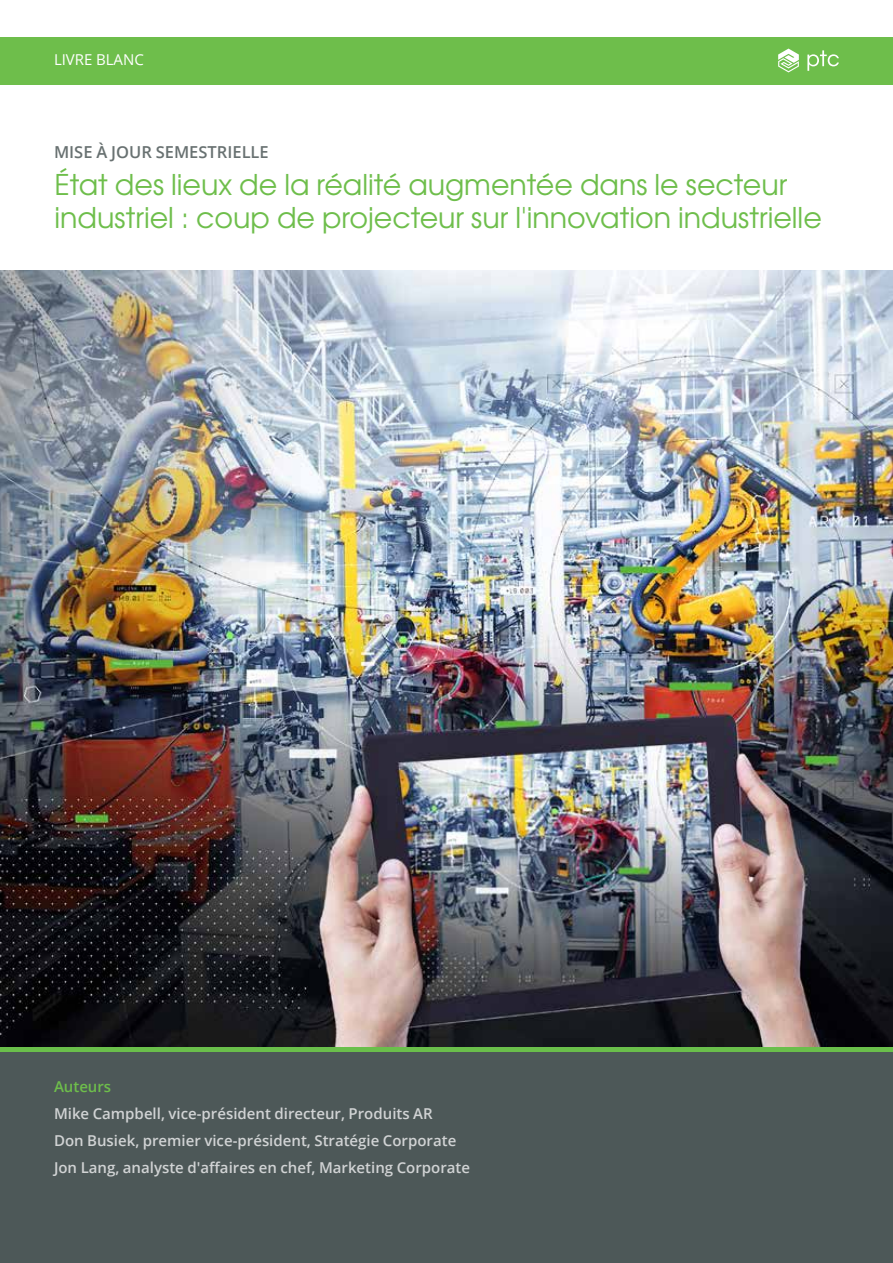
<style>
.page{position:relative;width:893px;height:1263px;background:#fff}
.page>*{position:absolute;margin:0;border:0;box-sizing:border-box;transform-origin:0 0}
.t1{font:28.5px/33px "Te X Gyre Adventor";color:#6ebe4b}
.t2{font:600 16.5px "Open Sans";color:#687171}
.t3{font:600 15px/27px "Open Sans";color:#d1d3d4}
.t4{font:15px "Open Sans";color:#fff}
.t5{font:600 15px "Open Sans";color:#6ebe4b}
</style>
<div class="page">
<div style="left:0;top:37px;width:893px;height:48px;background:#6ebe4b"></div>
<svg style="left:778px;top:49px;width:21px;height:23px"></svg>
<svg style="left:807px;top:50px;width:32px;height:21px"></svg>
<div style="left:0;top:1020px;width:893px;height:243px;background:#4d5858"></div>
<img style="left:0;top:270px;width:893px;height:777px">
<div style="left:0;top:1047px;width:893px;height:5px;background:#6abf4b"></div>
<p class="t4" style="left:54px;top:50px;width:91px">LIVRE BLANC</p>
<p class="t2" style="left:54px;top:141px;width:216px">MISE À JOUR SEMESTRIELLE</p>
<h1 class="t1" style="left:55px;top:166px;width:769px">État des lieux de la réalité augmentée dans le secteur industriel : coup de projecteur sur l'innovation industrielle</h1>
<p class="t5" style="left:54px;top:1076px;width:59px">Auteurs</p>
<p class="t3" style="left:54px;top:1099px;width:418px">Mike Campbell, vice-président directeur, Produits AR<br>Don Busiek, premier vice-président, Stratégie Corporate<br>Jon Lang, analyste d'affaires en chef, Marketing Corporate</p>
</div>
